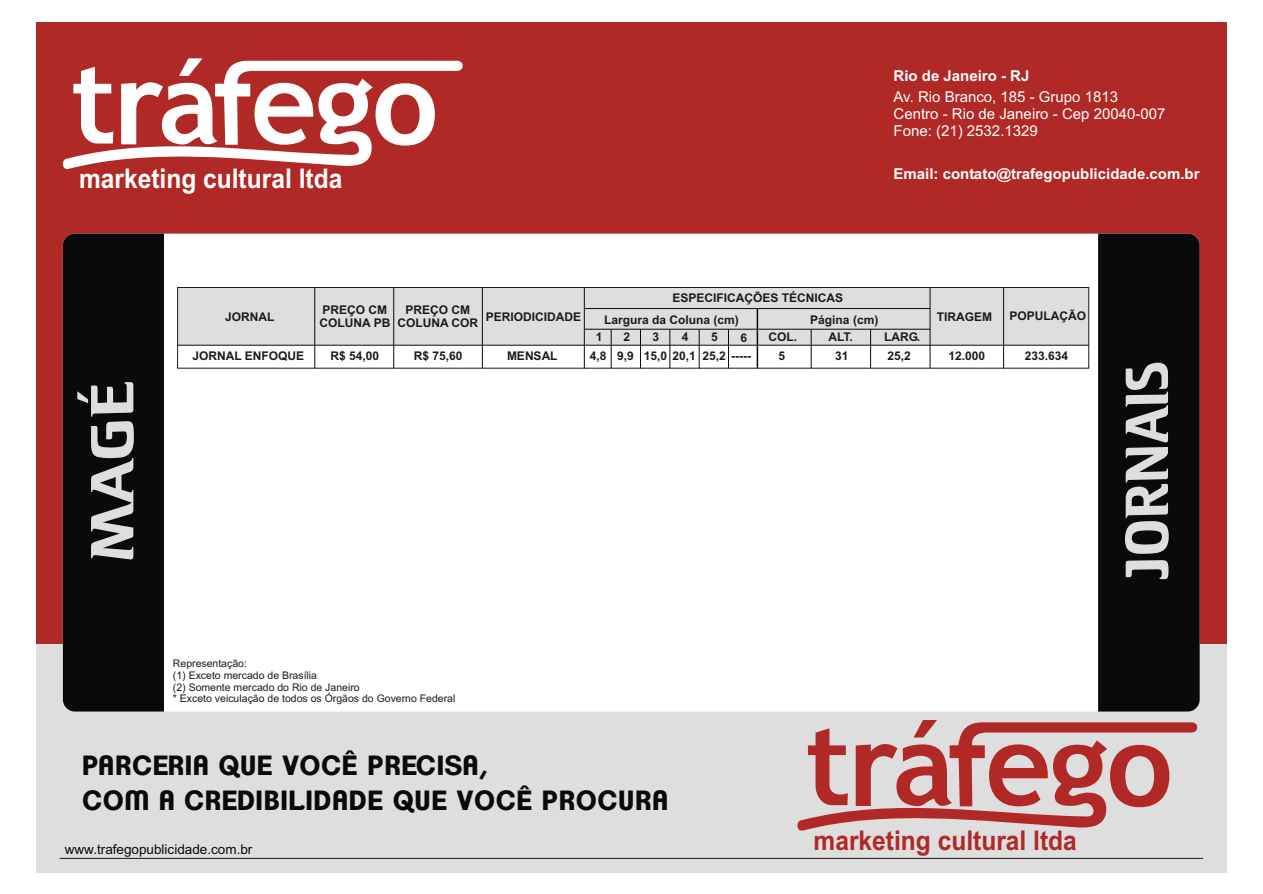
<style>
.page{position:relative;width:1263px;height:894px;background:#fff}
.page>*{position:absolute;margin:0;border:0;box-sizing:border-box;transform-origin:0 0}
.t1{font:italic 61.05px "Crillee It BT";color:#dedede}
.t2{font:italic 61.05px "Crillee It BT";color:#dedede;scale:1.17 1}
.t3{font:700 27.15px "Arial Narrow";color:#fff;scale:1.1 1}
.t4{font:700 27.15px "Arial Narrow";color:#b02926;scale:1.1 1}
.t5{font:700 27px/35.2px "Clemente P Dam";letter-spacing:.02em;color:#0a0a0d}
.t6{font:15px/16.8px "Arial";color:#fff}
.t7{font:700 15px "Arial";color:#fff}
.t8{font:13.5px "Arial";color:#0a0a0d}
.t9{font:700 12px/13.4px "Arial";color:#1f1a17}
.t10{font:10.5px/11.7px "Arial";color:#1f1a17}
</style>
<div class="page">
<div style="left:36px;top:22px;width:1191px;height:851px;background:#dedede"></div>
<div style="left:36px;top:22px;width:1191px;height:622px;background:#b02926"></div>
<svg style="left:62px;top:58px;width:401px;height:112px"></svg>
<div style="left:63px;top:234px;width:1137px;height:478px;background:#fff;border-radius:12px"></div>
<div style="left:63px;top:234px;width:101px;height:478px;background:#0a0a0d"></div>
<div style="left:1098px;top:234px;width:102px;height:478px;background:#0a0a0d"></div>
<div style="left:178px;top:287px;width:911px;height:58px;background:#dedede"></div>
<hr style="left:1003px;top:288px;width:1px;height:81px;background:#0a0a0d">
<hr style="left:930px;top:288px;width:1px;height:81px;background:#0a0a0d">
<hr style="left:584px;top:288px;width:1px;height:81px;background:#0a0a0d">
<hr style="left:482px;top:288px;width:1px;height:81px;background:#0a0a0d">
<hr style="left:393px;top:288px;width:1px;height:81px;background:#0a0a0d">
<div style="left:177px;top:287px;width:912px;height:82px;border:1px solid #1f1a17"></div>
<hr style="left:314px;top:288px;width:1px;height:81px;background:#0a0a0d">
<hr style="left:757px;top:308px;width:1px;height:60px;background:#0a0a0d">
<hr style="left:178px;top:345px;width:911px;height:1px;background:#0a0a0d">
<hr style="left:584px;top:308px;width:346px;height:1px;background:#0a0a0d">
<hr style="left:611px;top:329px;width:1px;height:39px;background:#0a0a0d">
<hr style="left:584px;top:329px;width:174px;height:1px;background:#0a0a0d">
<hr style="left:640px;top:329px;width:1px;height:39px;background:#0a0a0d">
<hr style="left:669px;top:329px;width:1px;height:39px;background:#0a0a0d">
<hr style="left:699px;top:329px;width:1px;height:40px;background:#0a0a0d">
<hr style="left:728px;top:329px;width:1px;height:39px;background:#0a0a0d">
<hr style="left:757px;top:329px;width:173px;height:1px;background:#0a0a0d">
<hr style="left:811px;top:329px;width:1px;height:39px;background:#0a0a0d">
<hr style="left:870px;top:329px;width:1px;height:39px;background:#0a0a0d">
<hr style="left:60px;top:858px;width:1143px;height:1px;background:#1f1a17">
<svg style="left:797px;top:720px;width:401px;height:111px"></svg>
<h2 class="t3" style="left:79px;top:168px;width:241px">marketing cultural ltda</h2>
<p class="t7" style="left:894px;top:71px;width:137px">Rio de Janeiro - RJ</p>
<p class="t6" style="left:894px;top:90px;width:273px">Av. Rio Branco, 185 - Grupo 1813<br>Centro - Rio de Janeiro - Cep 20040-007<br>Fone: (21) 2532.1329</p>
<p class="t7" style="left:894px;top:168px;width:307px">Email: contato@trafegopublicidade.com.br</p>
<p class="t9" style="left:604px;top:287px;width:240px;line-height:22.6px;text-indent:68px">ESPECIFICAÇÕES TÉCNICAS<br>Largura da Coluna (cm)</p>
<p class="t9" style="left:225px;top:311px;width:51px">JORNAL</p>
<p class="t9" style="left:319px;top:304px;width:72px">PREÇO CM<br>COLUNA PB</p>
<p class="t9" style="left:397px;top:304px;width:82px;text-align:center">PREÇO CM<br>COLUNA COR</p>
<p class="t9" style="left:486px;top:311px;width:97px">PERIODICIDADE</p>
<p class="t9" style="left:937px;top:311px;width:57px">TIRAGEM</p>
<p class="t9" style="left:1010px;top:311px;width:78px">POPULAÇÃO</p>
<p class="t9" style="left:810px;top:314px;width:70px">Página (cm)</p>
<p class="t9" style="left:596px;top:331px;width:8px">1</p>
<p class="t9" style="left:624px;top:331px;width:8px">2</p>
<p class="t9" style="left:653px;top:331px;width:8px">3</p>
<p class="t9" style="left:682px;top:331px;width:8px">4</p>
<p class="t9" style="left:711px;top:331px;width:8px">5</p>
<p class="t9" style="left:740px;top:332px;width:8px">6</p>
<p class="t9" style="left:769px;top:331px;width:30px">COL.</p>
<p class="t9" style="left:829px;top:331px;width:26px">ALT.</p>
<p class="t9" style="left:884px;top:331px;width:38px">LARG.</p>
<h1 class="t2" style="left:87px;top:556px;width:157px;rotate:-90deg">MAGÉ</h1>
<p class="t9" style="left:192px;top:351px;width:113px">JORNAL ENFOQUE</p>
<p class="t9" style="left:331px;top:350px;width:50px">R$ 54,00</p>
<p class="t9" style="left:414px;top:350px;width:50px">R$ 75,60</p>
<p class="t9" style="left:507px;top:350px;width:52px">MENSAL</p>
<p class="t9" style="left:590px;top:350px;width:163px">4,8 9,9 15,0 20,1 25,2 -----</p>
<p class="t9" style="left:778px;top:350px;width:8px">5</p>
<p class="t9" style="left:835px;top:350px;width:15px">31</p>
<p class="t9" style="left:887px;top:350px;width:25px">25,2</p>
<p class="t9" style="left:949px;top:350px;width:38px">12.000</p>
<p class="t9" style="left:1025px;top:350px;width:45px">233.634</p>
<p class="t10" style="left:173px;top:659px;width:284px">Representação:<br>(1) Exceto mercado de Brasília<br>(2) Somente mercado do Rio de Janeiro<br>* Exceto veiculação de todos os Órgãos do Governo Federal</p>
<h3 class="t5" style="left:82px;top:749px;width:588px">PARCERIA QUE VOCÊ PRECISA,<br>COM A CREDIBILIDADE QUE VOCÊ PROCURA</h3>
<p class="t8" style="left:65px;top:844px;width:189px">www.trafegopublicidade.com.br</p>
<h2 class="t4" style="left:814px;top:830px;width:241px">marketing cultural ltda</h2>
<h1 class="t1" style="left:1122px;top:575px;width:238px;rotate:-90deg">JORNAIS</h1>
</div>
